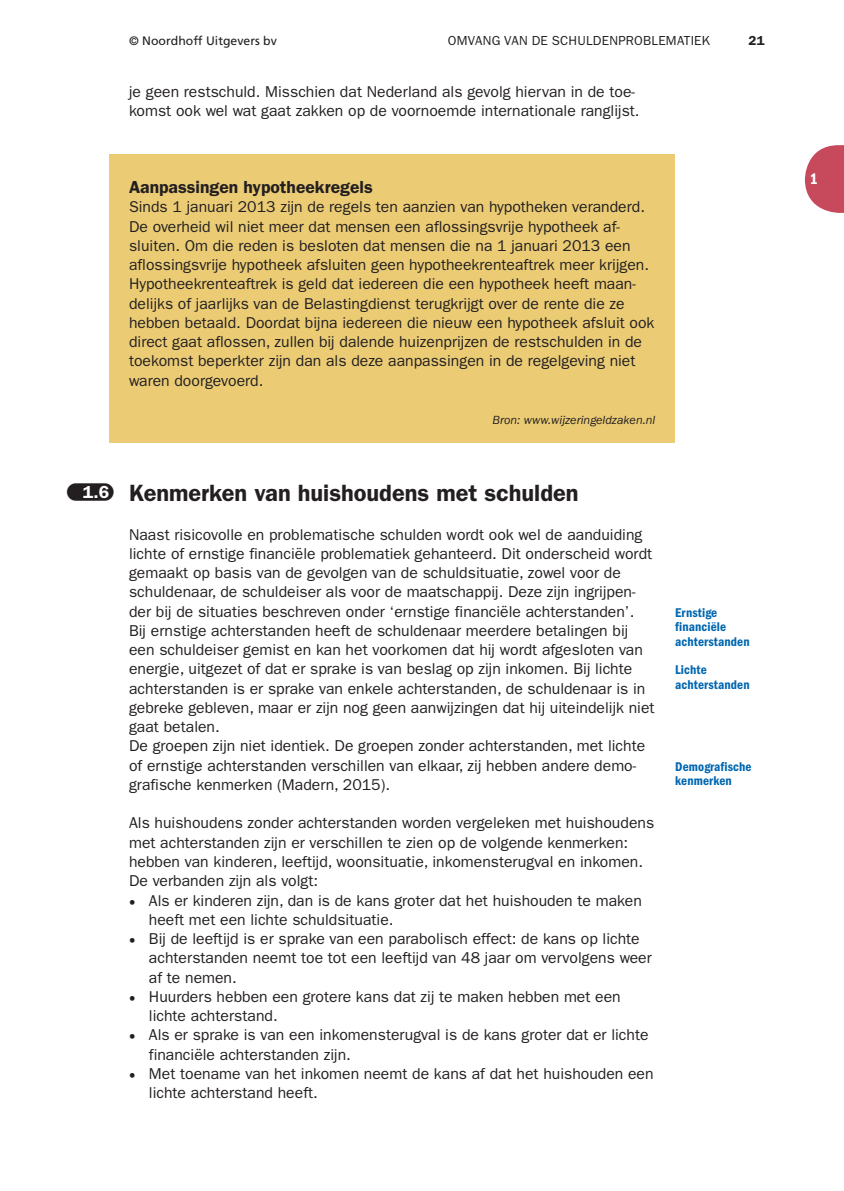
<style>
.page{position:relative;width:844px;height:1191px;background:#fff}
.page>*{position:absolute;margin:0;border:0;box-sizing:border-box;transform-origin:0 0}
.t1{font:600 23.62px "ITC Franklin Gothic Std";color:#231f20}
.t2{font:600 17.5px "ITC Franklin Gothic Std";color:#231f20}
.t3{font:15.75px/19.2px "ITC Franklin Gothic Std";color:#231f20}
.t4{font:15.75px "ITC Franklin Gothic Std Dm Cd";color:#fff}
.t5{font:13.12px/14.3px "ITC Franklin Gothic Std Dm Cd";letter-spacing:.01em;color:#0067b1}
.t6{font:13.12px "ITC Franklin Gothic Std";letter-spacing:.02em;color:#231f20}
.t7{font:600 13.12px "ITC Franklin Gothic Std";color:#231f20}
.t8{font:italic 12.25px "ITC Franklin Gothic Std";color:#231f20}
.t9{font:12.25px "Frutiger LT Std";color:#231f20}
.s1{font-family:"Franklin Gothic Demi Met Pil";font-weight:400;font-size:17.5px}
.s2{font-size:17.5px;color:#fff}
</style>
<div class="page">
<svg style="left:804px;top:145px;width:39px;height:68px"></svg>
<div style="left:109px;top:154px;width:566px;height:289px;background:#ebcc75"></div>
<p class="t9" style="left:129px;top:35px;width:149px">© Noordhoff Uitgevers bv</p>
<p class="t6" style="left:448px;top:35px;width:263px">OMVANG VAN DE SCHULDENPROBLEMATIEK</p>
<p class="t7" style="left:748px;top:35px;width:18px">21</p>
<p class="t3" style="left:129px;top:83px;width:512px">je geen restschuld. Misschien dat Nederland als gevolg hiervan in de toe&shy;komst ook wel wat gaat zakken op de voornoemde internationale ranglijst.</p>
<p class="t2" style="left:129px;top:180px;width:245px">Aanpassingen hypotheekregels</p>
<p class="t3" style="left:129px;top:198px;width:527px">Sinds 1 januari 2013 zijn de regels ten aanzien van hypotheken veranderd.<br>De overheid wil niet meer dat mensen een aflossingsvrije hypotheek af&shy;sluiten. Om die reden is besloten dat mensen die na 1 januari 2013 een aflossingsvrije hypotheek afsluiten geen hypotheekrenteaftrek meer krijgen.<br>Hypotheekrenteaftrek is geld dat iedereen die een hypotheek heeft maan&shy;delijks of jaarlijks van de Belastingdienst terugkrijgt over de rente die ze hebben betaald. Doordat bijna iedereen die nieuw een hypotheek afsluit ook direct gaat aflossen, zullen bij dalende huizenprijzen de restschulden in de toekomst beperkter zijn dan als deze aanpassingen in de regelgeving niet waren doorgevoerd.</p>
<p class="t8" style="left:492px;top:415px;width:164px">Bron: www.wijzeringeldzaken.nl</p>
<h1 class="t1" style="left:67px;top:484px;width:512px"><span class="s1">§</span><span class="s2">1.6</span> Kenmerken van huishoudens met schulden</h1>
<p class="t3" style="left:129px;top:526px;width:527px">Naast risicovolle en problematische schulden wordt ook wel de aanduiding lichte of ernstige financiële problematiek gehanteerd. Dit onderscheid wordt gemaakt op basis van de gevolgen van de schuldsituatie, zowel voor de schuldenaar, de schuldeiser als voor de maatschappij. Deze zijn ingrijpen&shy;der bij de situaties beschreven onder ‘ernstige financiële achterstanden’.<br>Bij ernstige achterstanden heeft de schuldenaar meerdere betalingen bij een schuldeiser gemist en kan het voorkomen dat hij wordt afgesloten van energie, uitgezet of dat er sprake is van beslag op zijn inkomen. Bij lichte achterstanden is er sprake van enkele achterstanden, de schuldenaar is in gebreke gebleven, maar er zijn nog geen aanwijzingen dat hij uiteindelijk niet gaat betalen.<br>De groepen zijn niet identiek. De groepen zonder achterstanden, met lichte of ernstige achterstanden verschillen van elkaar, zij hebben andere demo&shy;grafische kenmerken (Madern, 2015).</p>
<p class="t3" style="left:129px;top:814px;width:526px">Als huishoudens zonder achterstanden worden vergeleken met huishoudens met achterstanden zijn er verschillen te zien op de volgende kenmerken: hebben van kinderen, leeftijd, woonsituatie, inkomensterugval en inkomen.<br>De verbanden zijn als volgt:</p>
<p class="t3" style="left:149px;top:891px;width:506px">Als er kinderen zijn, dan is de kans groter dat het huishouden te maken heeft met een lichte schuldsituatie.<br>Bij de leeftijd is er sprake van een parabolisch effect: de kans op lichte achterstanden neemt toe tot een leeftijd van 48 jaar om vervolgens weer af te nemen.<br>Huurders hebben een grotere kans dat zij te maken hebben met een lichte achterstand.<br>Als er sprake is van een inkomensterugval is de kans groter dat er lichte financiële achterstanden zijn.<br>Met toename van het inkomen neemt de kans af dat het huishouden een lichte achterstand heeft.</p>
<p class="t5" style="left:675px;top:606px;width:76px">Ernstige financiële achterstanden</p>
<p class="t5" style="left:675px;top:664px;width:76px">Lichte achterstanden</p>
<p class="t5" style="left:675px;top:760px;width:78px">Demografische kenmerken</p>
<p class="t4" style="left:809px;top:173px;width:10px">1</p>
</div>
